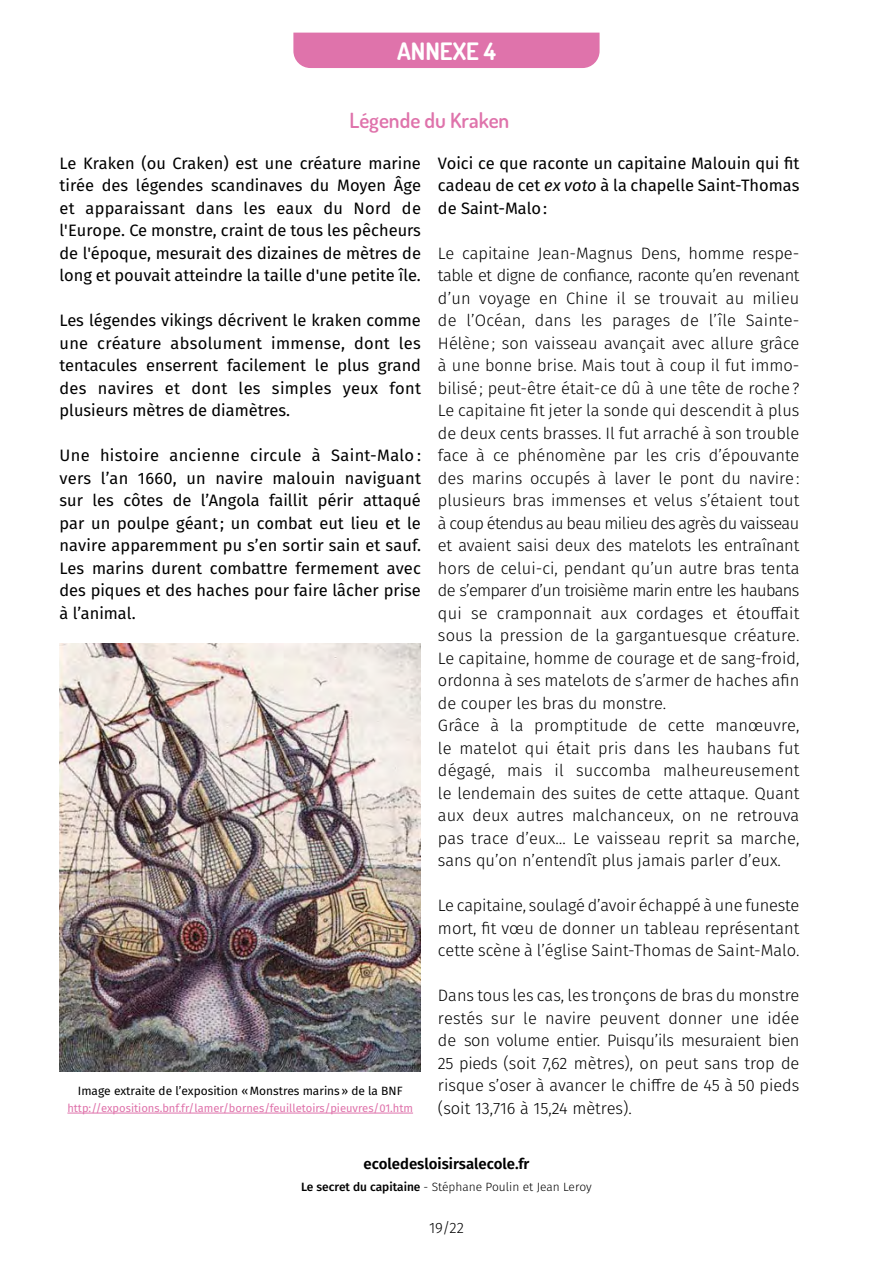
<style>
.page{position:relative;width:893px;height:1263px;background:#fff}
.page>*{position:absolute;margin:0;border:0;box-sizing:border-box;transform-origin:0 0}
.t1{font:700 24px "Dosis";color:#fff}
.t2{font:600 21px "Dosis";color:#df73ab}
.TC{font:300 16.5px/22.5px "Fira Sans";color:#000;text-align:justify}
.TC-2{font:16.5px/22.5px "Fira Sans";color:#000;text-align:justify}
.t3{font:600 15px "Fira Sans";color:#000}
.t4{font:300 15px "Fira Sans";color:#000}
.CONSIGNE{font:12px "Fira Sans";color:#000}
.t5{font:300 12px "Fira Sans";color:#000}
.CONSIGNE-2{font:11.25px "Fira Sans";color:#df73ab}
.s1{font-style:italic}
.s2{font-weight:500}
</style>
<div class="page">
<div style="left:293px;top:33px;width:307px;height:35px;background:#df73ab"></div>
<img style="left:60px;top:644px;width:361px;height:427px">
<hr style="left:67px;top:1113px;width:346px;height:1px;background:#df73ab">
<p class="t1" style="left:397px;top:35px;width:100px">ANNEXE 4</p>
<p class="t2" style="left:350px;top:107px;width:161px">Légende du Kraken</p>
<p class="TC-2" style="left:60px;top:151px;width:363px">Le Kraken (ou Craken) est une créature marine tirée des légendes scandinaves du Moyen Âge et apparaissant dans les eaux du Nord de l'Europe. Ce monstre, craint de tous les pêcheurs de l'époque, mesurait des dizaines de mètres de long et pouvait atteindre la taille d'une petite île.</p>
<p class="TC-2" style="left:60px;top:309px;width:363px">Les légendes vikings décrivent le kraken comme une créature absolument immense, dont les tentacules enserrent facilement le plus grand des navires et dont les simples yeux font plusieurs mètres de diamètres.</p>
<p class="TC-2" style="left:60px;top:444px;width:363px">Une histoire ancienne circule à Saint-Malo : vers l’an 1660, un navire malouin naviguant sur les côtes de l’Angola faillit périr attaqué par un poulpe géant; un combat eut lieu et le navire apparemment pu s’en sortir sain et sauf.<br>Les marins durent combattre fermement avec des piques et des haches pour faire lâcher prise à l’animal.</p>
<p class="CONSIGNE" style="left:78px;top:1082px;width:326px">Image extraite de l’exposition «Monstres marins» de la BNF</p>
<p class="CONSIGNE-2" style="left:67px;top:1099px;width:347px">http://expositions.bnf.fr/lamer/bornes/feuilletoirs/pieuvres/01.htm</p>
<p class="TC-2" style="left:438px;top:151px;width:363px">Voici ce que raconte un capitaine Malouin qui fit cadeau de cet <span class="s1">ex voto</span> à la chapelle Saint-Thomas de Saint-Malo:</p>
<p class="TC" style="left:438px;top:241px;width:363px;text-align:left">Le capitaine Jean-Magnus Dens, homme respe&shy;table et digne de confiance, raconte qu’en revenant d’un voyage en Chine il se trouvait au milieu de l’Océan, dans les parages de l’île Sainte-Hélène; son vaisseau avançait avec allure grâce à une bonne brise. Mais tout à coup il fut immo&shy;bilisé; peut-être était-ce dû à une tête de roche?<br>Le capitaine fit jeter la sonde qui descendit à plus de deux cents brasses. Il fut arraché à son trouble face à ce phénomène par les cris d’épouvante des marins occupés à laver le pont du navire: plusieurs bras immenses et velus s’étaient tout à coup étendus au beau milieu des agrès du vaisseau et avaient saisi deux des matelots les entraînant hors de celui-ci, pendant qu’un autre bras tenta de s’emparer d’un troisième marin entre les haubans qui se cramponnait aux cordages et étouffait sous la pression de la gargantuesque créature.<br>Le capitaine, homme de courage et de sang-froid, ordonna à ses matelots de s’armer de haches afin de couper les bras du monstre.</p>
<p class="TC" style="left:438px;top:714px;width:363px">Grâce à la promptitude de cette manœuvre, le matelot qui était pris dans les haubans fut dégagé, mais il succomba malheureusement le lendemain des suites de cette attaque. Quant aux deux autres malchanceux, on ne retrouva pas trace d’eux… Le vaisseau reprit sa marche, sans qu’on n’entendît plus jamais parler d’eux.</p>
<p class="TC" style="left:438px;top:894px;width:363px">Le capitaine, soulagé d’avoir échappé à une funeste mort, fit vœu de donner un tableau représentant cette scène à l’église Saint-Thomas de Saint-Malo.</p>
<p class="TC" style="left:438px;top:984px;width:363px">Dans tous les cas, les tronçons de bras du monstre restés sur le navire peuvent donner une idée de son volume entier. Puisqu’ils mesuraient bien 25 pieds (soit 7,62 mètres), on peut sans trop de risque s’oser à avancer le chiffre de 45 à 50 pieds (soit 13,716 à 15,24 mètres).</p>
<p class="t3" style="left:363px;top:1151px;width:168px">ecoledesloisirsalecole.fr</p>
<p class="t5" style="left:301px;top:1179px;width:292px"><span class="s2">Le secret du capitaine</span> - Stéphane Poulin et Jean Leroy</p>
<p class="t4" style="left:429px;top:1217px;width:36px">19/22</p>
</div>
